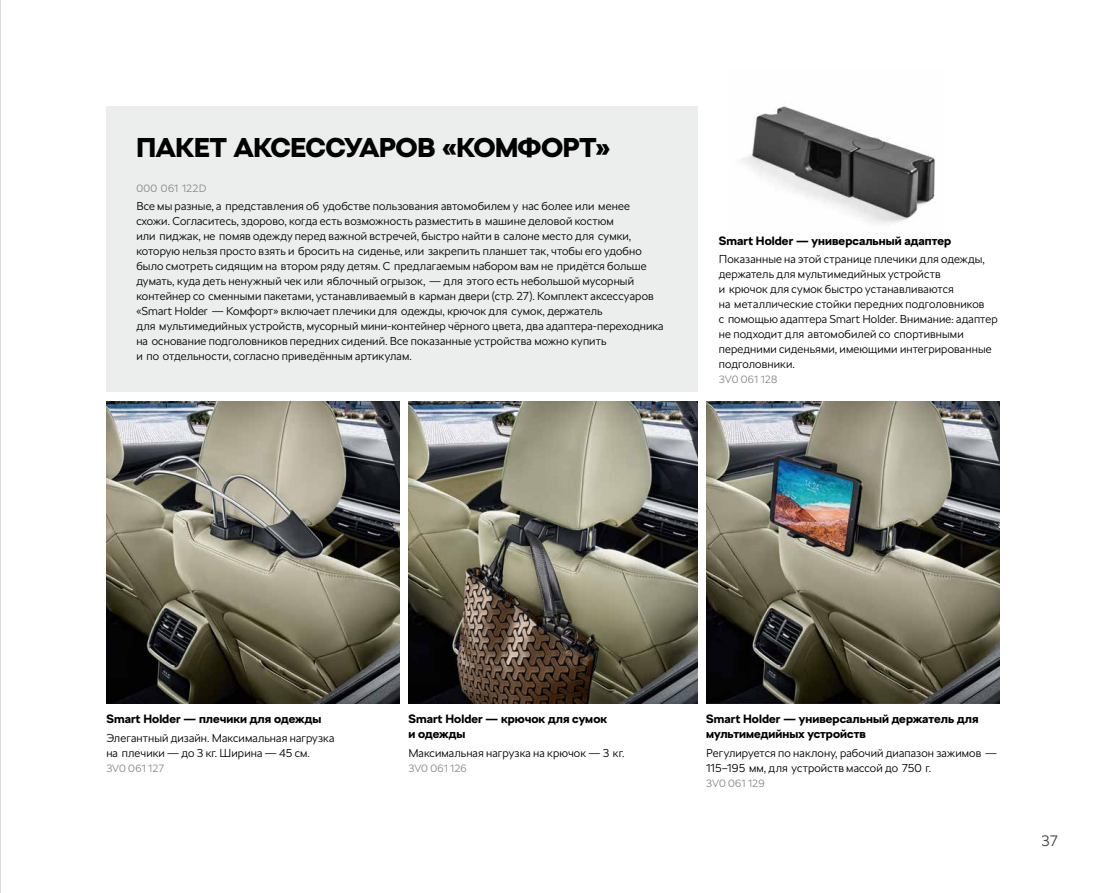
<style>
.page{position:relative;width:1106px;height:893px;background:#fff}
.page>*{position:absolute;margin:0;border:0;box-sizing:border-box;transform-origin:0 0}
.t1{font:900 27px "SKODA Next";letter-spacing:-.01em;color:#000}
.t2{font:300 15px "SKODA Next";color:#000}
.t3{font:700 12px/15px "SKODA Next";letter-spacing:.005em;color:#000}
.t4{font:300 11.4px/15px "SKODA Next";letter-spacing:.01em;color:#000}
.t5{font:300 10.5px "SKODA Next";color:#878787}
.t6{font:300 10.5px "SKODA Next";letter-spacing:.02em;color:#878787}
</style>
<div class="page">
<div style="left:106px;top:106px;width:591px;height:286px;background:#eceded"></div>
<img style="left:706px;top:402px;width:293px;height:302px">
<img style="left:106px;top:402px;width:294px;height:302px">
<img style="left:408px;top:402px;width:289px;height:302px">
<img style="left:742px;top:106px;width:193px;height:117px">
<hr style="left:0;top:0;width:1px;height:893px;background:#000">
<h1 class="t1" style="left:136px;top:131px;width:475px">ПАКЕТ АКСЕССУАРОВ «КОМФОРТ»</h1>
<p class="t6" style="left:136px;top:182px;width:72px">000 061 122D</p>
<p class="t4" style="left:136px;top:199px;width:529px">Все мы разные, а представления об удобстве пользования автомобилем у нас более или менее схожи. Согласитесь, здорово, когда есть возможность разместить в машине деловой костюм<br>или пиджак, не помяв одежду перед важной встречей, быстро найти в салоне место для сумки, которую нельзя просто взять и бросить на сиденье, или закрепить планшет так, чтобы его удобно было смотреть сидящим на втором ряду детям. С предлагаемым набором вам не придётся больше думать, куда деть ненужный чек или яблочный огрызок, — для этого есть небольшой мусорный контейнер со сменными пакетами, устанавливаемый в карман двери (стр. 27). Комплект аксессуаров «Smart Holder — Комфорт» включает плечики для одежды, крючок для сумок, держатель<br>для мультимедийных устройств, мусорный мини-контейнер чёрного цвета, два адаптера-переходника на основание подголовников передних сидений. Все показанные устройства можно купить<br>и по отдельности, согласно приведённым артикулам.</p>
<p class="t3" style="left:719px;top:233px;width:234px">Smart Holder — универсальный адаптер</p>
<p class="t4" style="left:719px;top:251px;width:280px">Показанные на этой странице плечики для одежды, держатель для мультимедийных устройств<br>и крючок для сумок быстро устанавливаются<br>на металлические стойки передних подголовников<br>с помощью адаптера Smart Holder. Внимание: адаптер не подходит для автомобилей со спортивными передними сиденьями, имеющими интегрированные подголовники.</p>
<p class="t5" style="left:719px;top:373px;width:60px">3V0 061 128</p>
<p class="t3" style="left:106px;top:712px;width:217px">Smart Holder — плечики для одежды</p>
<p class="t4" style="left:106px;top:730px;width:230px">Элегантный дизайн. Максимальная нагрузка на плечики — до 3 кг. Ширина — 45 см.</p>
<p class="t5" style="left:106px;top:762px;width:59px">3V0 061 127</p>
<p class="t3" style="left:408px;top:712px;width:200px">Smart Holder — крючок для сумок и одежды</p>
<p class="t4" style="left:408px;top:745px;width:217px">Максимальная нагрузка на крючок — 3 кг.</p>
<p class="t5" style="left:408px;top:762px;width:60px">3V0 061 126</p>
<p class="t3" style="left:706px;top:712px;width:274px">Smart Holder — универсальный держатель для мультимедийных устройств</p>
<p class="t4" style="left:706px;top:745px;width:292px">Регулируется по наклону, рабочий диапазон зажимов —<br>115–195 мм, для устройств массой до 750 г.</p>
<p class="t5" style="left:706px;top:777px;width:60px">3V0 061 129</p>
<h2 class="t2" style="left:1041px;top:832px;width:18px">37</h2>
</div>
